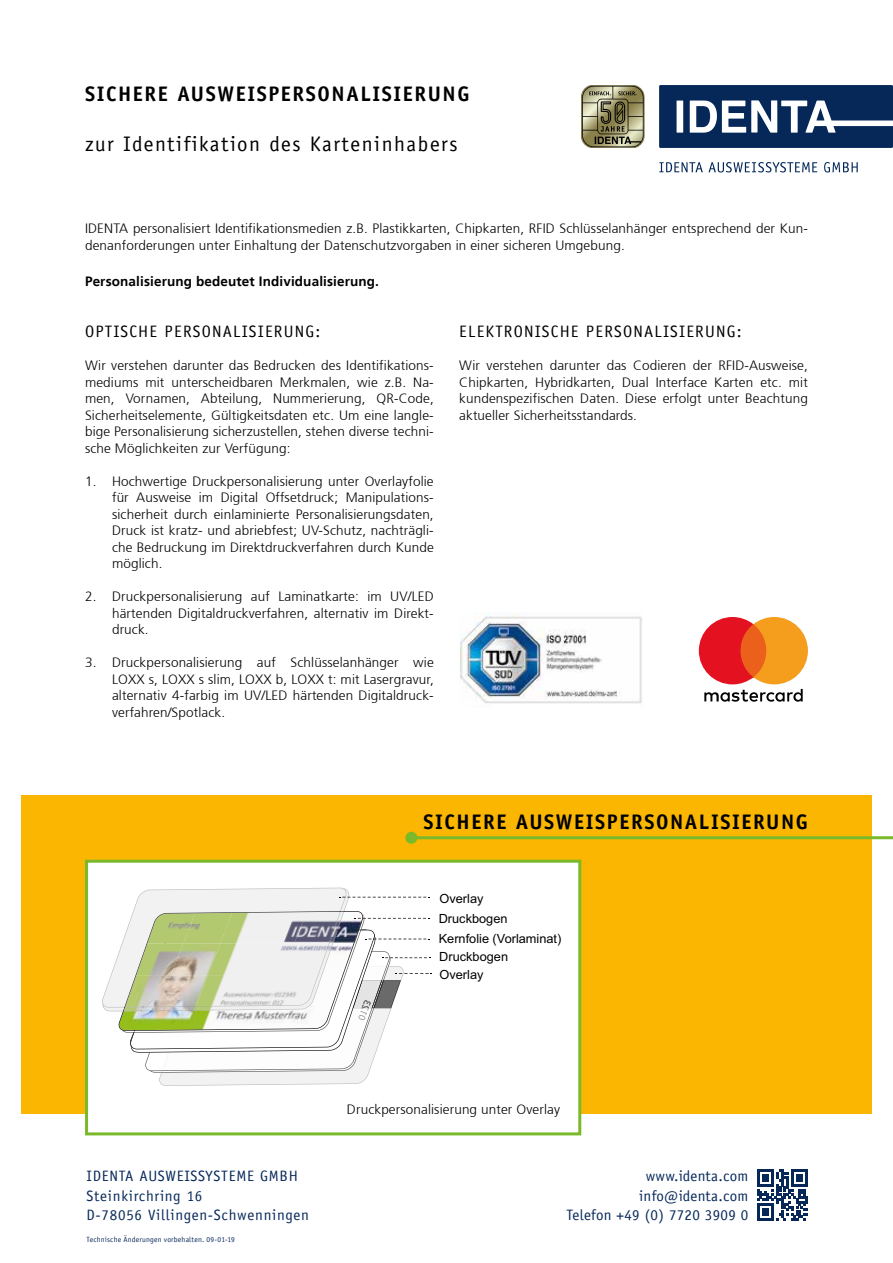
<style>
.page{position:relative;width:893px;height:1263px;background:#fff}
.page>*{position:absolute;margin:0;border:0;box-sizing:border-box;transform-origin:0 0}
.t1{font:700 21px "Officina Sans";letter-spacing:.075em;color:#000}
.t2{font:21px "Officina Sans";letter-spacing:.075em;color:#000}
.t3{font:16.5px "Officina Sans";letter-spacing:.075em;color:#000}
.t4{font:15px/19.5px "Officina Sans";letter-spacing:.05em;color:#052859}
.t5{font:15px/19.5px "Officina Sans";letter-spacing:.02em;color:#052859;text-align:right}
.t6{font:300 13.5px/16.5px "Frutiger";letter-spacing:.01em;color:#000;text-align:justify}
.t7{font:700 13.5px "Frutiger";letter-spacing:.01em;color:#000}
.t8{font:12.6px/20.2px "Arial";color:#000}
.t9{font:7.5px "Officina Sans";letter-spacing:.025em;color:#052859}
</style>
<div class="page">
<svg style="left:581px;top:85px;width:63px;height:63px"></svg>
<svg style="left:757px;top:1169px;width:51px;height:51px"></svg>
<svg style="left:659px;top:162px;width:158px;height:10px"></svg>
<svg style="left:824px;top:162px;width:34px;height:10px"></svg>
<div style="left:659px;top:85px;width:234px;height:63px;background:#052859"></div>
<div style="left:677px;top:101px;width:6px;height:32px;background:#fff"></div>
<svg style="left:690px;top:100px;width:203px;height:33px"></svg>
<div style="left:21px;top:795px;width:851px;height:319px;background:#fab600"></div>
<hr style="left:411px;top:836px;width:482px;height:3px;background:#7ab929">
<div style="left:405px;top:832px;width:12px;height:12px;background:#7ab929;border-radius:50%"></div>
<div style="left:87px;top:861px;width:493px;height:273px;background:#fff"></div>
<svg style="left:102px;top:888px;width:330px;height:198px"></svg>
<div style="left:85px;top:860px;width:496px;height:275px;border:3px solid #7ab929"></div>
<img style="left:459px;top:612px;width:183px;height:92px">
<svg style="left:699px;top:617px;width:109px;height:85px"></svg>
<h1 class="t1" style="left:85px;top:80px;width:386px">SICHERE AUSWEISPERSONALISIERUNG</h1>
<h1 class="t2" style="left:85px;top:131px;width:374px">zur Identifikation des Karteninhabers</h1>
<p class="t6" style="left:85px;top:221px;width:724px">IDENTA personalisiert Identifikationsmedien z.B. Plastikkarten, Chipkarten, RFID Schlüsselanhänger entsprechend der Kun&shy;denanforderungen unter Einhaltung der Datenschutzvorgaben in einer sicheren Umgebung.</p>
<p class="t7" style="left:85px;top:274px;width:296px">Personalisierung bedeutet Individualisierung.</p>
<p class="t3" style="left:85px;top:322px;width:237px">OPTISCHE PERSONALISIERUNG:</p>
<p class="t6" style="left:85px;top:358px;width:350px">Wir verstehen darunter das Bedrucken des Identifikations&shy;mediums mit unterscheidbaren Merkmalen, wie z.B. Na&shy;men, Vornamen, Abteilung, Nummerierung, QR-Code, Sicherheitselemente, Gültigkeitsdaten etc. Um eine langle&shy;bige Personalisierung sicherzustellen, stehen diverse techni&shy;sche Möglichkeiten zur Verfügung:</p>
<p class="t6" style="left:112px;top:473px;width:323px;text-indent:-27px">1. Hochwertige Druckpersonalisierung unter Overlayfolie für Ausweise im Digital Offsetdruck; Manipulations&shy;sicherheit durch einlaminierte Personalisierungsdaten, Druck ist kratz- und abriebfest; UV-Schutz, nachträgli&shy;che Bedruckung im Direktdruckverfahren durch Kunde möglich.</p>
<p class="t6" style="left:112px;top:589px;width:323px;text-indent:-27px">2. Druckpersonalisierung auf Laminatkarte: im UV/LED härtenden Digitaldruckverfahren, alternativ im Direkt&shy;druck.</p>
<p class="t6" style="left:112px;top:655px;width:323px;text-indent:-27px">3. Druckpersonalisierung auf Schlüsselanhänger wie LOXX s, LOXX s slim, LOXX b, LOXX t: mit Lasergravur, alternativ 4-farbig im UV/LED härtenden Digitaldruck&shy;verfahren/Spotlack.</p>
<p class="t3" style="left:459px;top:322px;width:284px">ELEKTRONISCHE PERSONALISIERUNG:</p>
<p class="t6" style="left:459px;top:358px;width:350px">Wir verstehen darunter das Codieren der RFID-Ausweise, Chipkarten, Hybridkarten, Dual Interface Karten etc. mit kundenspezifischen Daten. Diese erfolgt unter Beachtung aktueller Sicherheitsstandards.</p>
<h1 class="t1" style="left:424px;top:809px;width:386px">SICHERE AUSWEISPERSONALISIERUNG</h1>
<p class="t8" style="left:439px;top:888px;width:124px">Overlay<br>Druckbogen<br>Kernfolie (Vorlaminat)</p>
<p class="t8" style="left:439px;top:948px;width:70px;line-height:17.5px">Druckbogen<br>Overlay</p>
<p class="t4" style="left:87px;top:1167px;width:224px">IDENTA AUSWEISSYSTEME GMBH<br>Steinkirchring 16<br>D-78056 Villingen-Schwenningen</p>
<p class="t9" style="left:87px;top:1234px;width:150px">Technische Änderungen vorbehalten. 09-01-19</p>
<p class="t6" style="left:347px;top:1101px;width:215px">Druckpersonalisierung unter Overlay</p>
<p class="t5" style="left:566px;top:1167px;width:183px">www.identa.com info@identa.com<br>Telefon +49 (0) 7720 3909 0</p>
</div>
